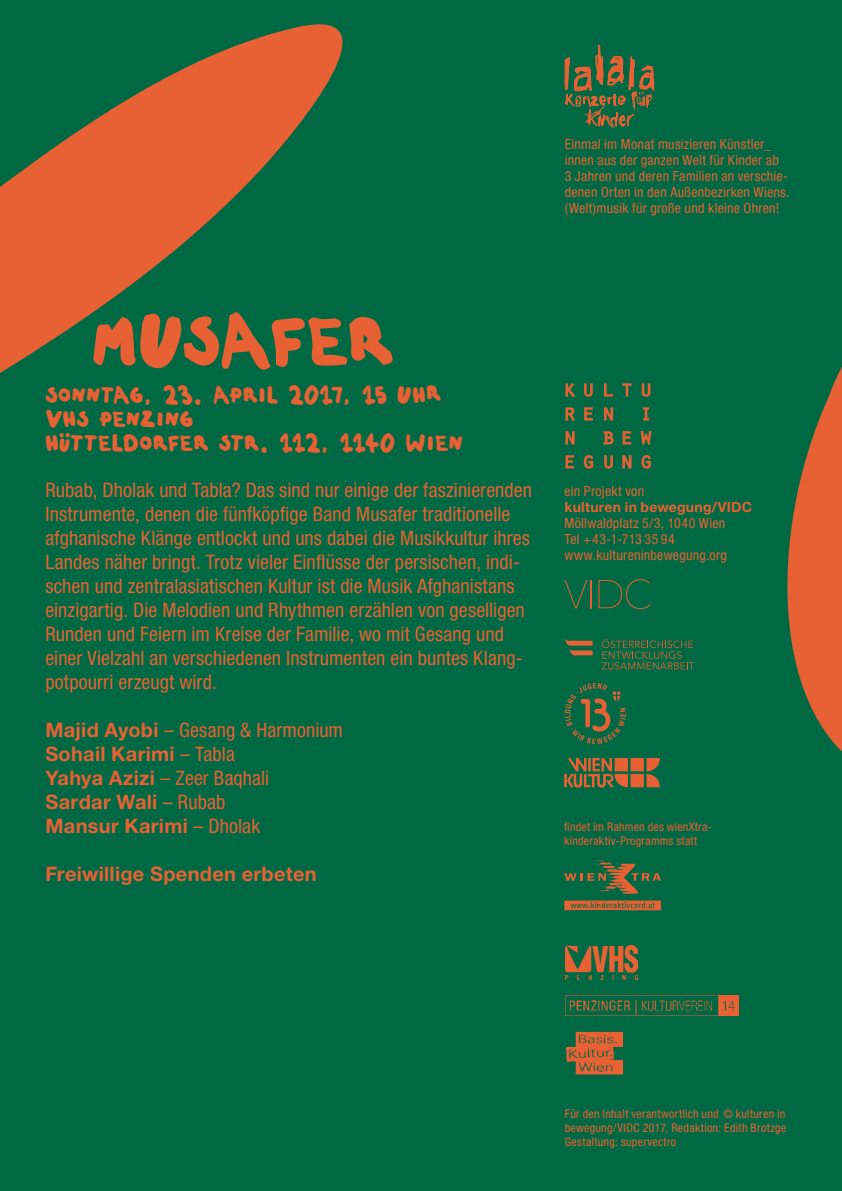
<style>
.page{position:relative;width:842px;height:1191px;background:#006943}
.page>*{position:absolute;margin:0;border:0;box-sizing:border-box;transform-origin:0 0}
.t1{font:62px "Childs Play Age Ten";letter-spacing:-.025em;color:#e76134}
.t2{font:condensed 20px/24px "Helvetica Neue LT Std";letter-spacing:.005em;color:#e76134}
.t3{font:700 20px/24px "Helvetica Neue LT Std";letter-spacing:.015em;color:#e76134}
.t4{font:20px/24px "Childs Play Age Ten";letter-spacing:-.015em;color:#e76134}
.t5{font:condensed 14px/16px "Helvetica Neue LT Std";letter-spacing:.015em;color:#e76134}
.t6{font:700 14px "Helvetica Neue LT Std";letter-spacing:.015em;color:#e76134}
.t7{font:condensed 12px/14px "Helvetica Neue LT Std";letter-spacing:.025em;color:#e76134;text-align:justify}
.s1{font-weight:400;font-stretch:condensed}
</style>
<div class="page">
<svg style="left:564px;top:45px;width:91px;height:83px"></svg>
<svg style="left:0;top:24px;width:343px;height:349px"></svg>
<svg style="left:787px;top:367px;width:55px;height:385px;fill:#e76134"></svg>
<svg style="left:564px;top:758px;width:96px;height:29px"></svg>
<svg style="left:565px;top:683px;width:61px;height:61px"></svg>
<svg style="left:602px;top:639px;width:92px;height:30px"></svg>
<svg style="left:564px;top:638px;width:29px;height:17px"></svg>
<svg style="left:564px;top:580px;width:28px;height:28px"></svg>
<svg style="left:598px;top:579px;width:53px;height:30px"></svg>
<svg style="left:565px;top:455px;width:9px;height:13px"></svg>
<svg style="left:584px;top:455px;width:9px;height:13px"></svg>
<svg style="left:604px;top:455px;width:9px;height:13px"></svg>
<svg style="left:622px;top:455px;width:9px;height:13px"></svg>
<svg style="left:641px;top:455px;width:10px;height:13px"></svg>
<svg style="left:603px;top:431px;width:10px;height:13px"></svg>
<svg style="left:641px;top:431px;width:10px;height:14px"></svg>
<svg style="left:565px;top:431px;width:10px;height:13px"></svg>
<svg style="left:623px;top:431px;width:8px;height:13px"></svg>
<svg style="left:643px;top:407px;width:6px;height:13px"></svg>
<svg style="left:584px;top:407px;width:9px;height:13px"></svg>
<svg style="left:565px;top:407px;width:10px;height:14px"></svg>
<svg style="left:604px;top:407px;width:9px;height:13px"></svg>
<svg style="left:642px;top:383px;width:8px;height:14px"></svg>
<svg style="left:604px;top:383px;width:9px;height:13px"></svg>
<svg style="left:622px;top:383px;width:10px;height:13px"></svg>
<svg style="left:565px;top:383px;width:10px;height:14px"></svg>
<svg style="left:584px;top:383px;width:9px;height:14px"></svg>
<svg style="left:564px;top:860px;width:97px;height:33px"></svg>
<svg style="left:564px;top:900px;width:97px;height:10px"></svg>
<img style="left:565px;top:945px;width:72px;height:34px">
<img style="left:565px;top:995px;width:173px;height:20px">
<img style="left:566px;top:1031px;width:57px;height:44px">
<p class="t5" style="left:565px;top:136px;width:226px">Einmal im Monat musizieren Künstler_ innen aus der ganzen Welt für Kinder ab<br>3 Jahren und deren Familien an verschie&shy;denen Orten in den Außenbezirken Wiens. (Welt)musik für große und kleine Ohren!</p>
<h1 class="t1" style="left:91px;top:310px;width:304px">MUSAFER</h1>
<p class="t4" style="left:45px;top:382px;width:419px">SONNTAG, 23. APRIL 2017, 15 UHR<br>VHS PENZING<br>HÜTTELDORFER STR. 112, 1140 WIEN</p>
<p class="t2" style="left:45px;top:477px;width:488px">Rubab, Dholak und Tabla? Das sind nur einige der faszinierenden Instrumente, denen die fünfköpfige Band Musafer traditionelle afghanische Klänge entlockt und uns dabei die Musikkultur ihres Landes näher bringt. Trotz vieler Einflüsse der persischen, indi&shy;schen und zentralasiatischen Kultur ist die Musik Afghanistans einzigartig. Die Melodien und Rhythmen erzählen von geselligen Runden und Feiern im Kreise der Familie, wo mit Gesang und einer Vielzahl an verschiedenen Instrumenten ein buntes Klang&shy;potpourri erzeugt wird.</p>
<p class="t3" style="left:45px;top:717px;width:299px">Majid Ayobi <span class="s1">– Gesang &amp; Harmonium<br></span>Sohail Karimi <span class="s1">– Tabla<br></span>Yahya Azizi <span class="s1">– Zeer Baqhali<br></span>Sardar Wali <span class="s1">– Rubab<br></span>Mansur Karimi <span class="s1">– Dholak</span></p>
<p class="t3" style="left:45px;top:861px;width:273px">Freiwillige Spenden erbeten</p>
<p class="t5" style="left:564px;top:483px;width:81px">ein Projekt von</p>
<p class="t6" style="left:564px;top:498px;width:189px">kulturen in bewegung/VIDC</p>
<p class="t5" style="left:564px;top:515px;width:164px">Möllwaldplatz 5/3, 1040 Wien<br>Tel +43-1-713 35 94 www.kultureninbewegung.org</p>
<p class="t7" style="left:564px;top:820px;width:149px">findet im Rahmen des wienXtra&shy;kinderaktiv-Programms statt</p>
<p class="t7" style="left:565px;top:1106px;width:223px">Für den Inhalt verantwortlich und © kulturen in bewegung/VIDC 2017, Redaktion: Edith Brotzge Gestaltung: supervectro</p>
</div>
